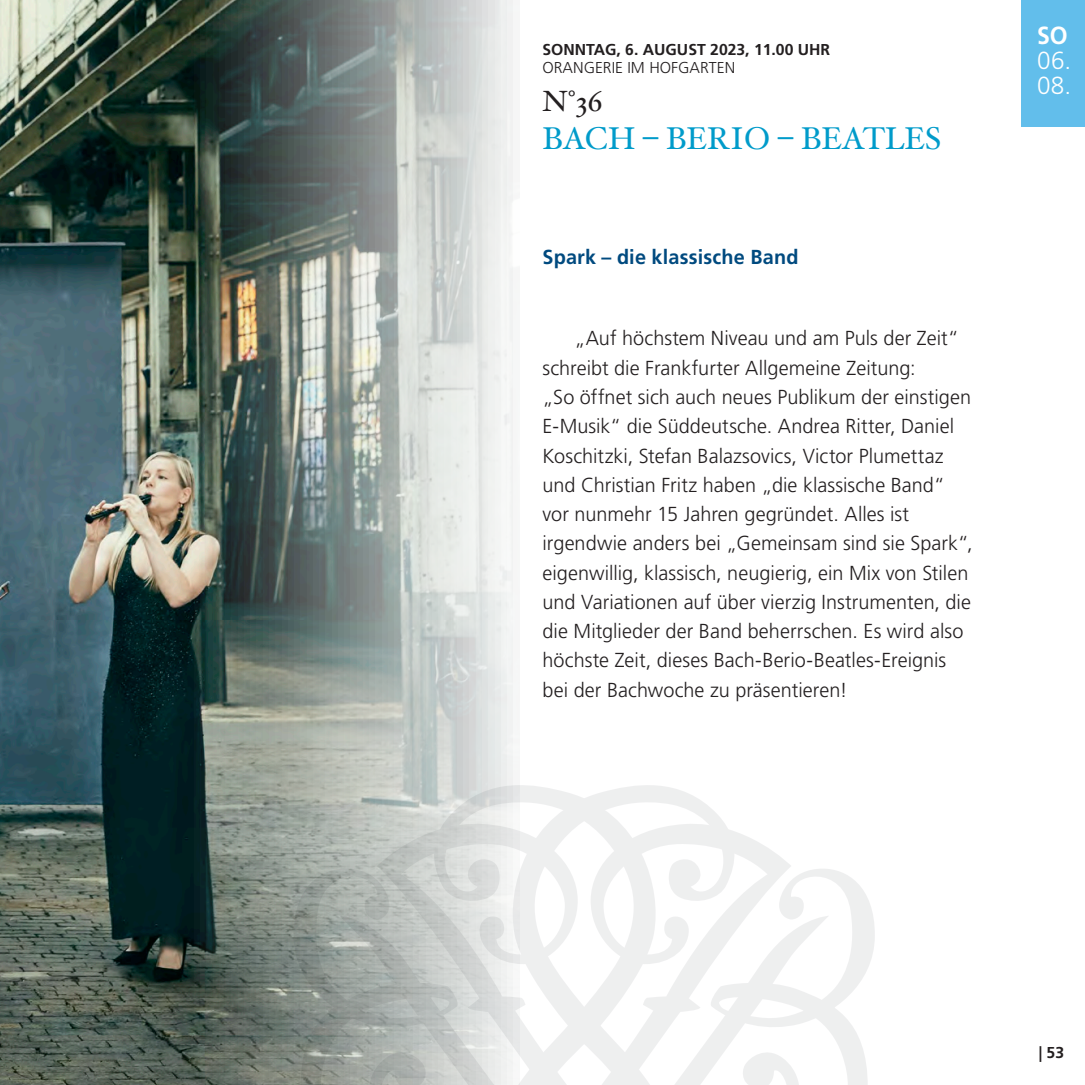
<style>
.page{position:relative;width:1085px;height:1085px;background:#fff}
.page>*{position:absolute;margin:0;border:0;box-sizing:border-box;transform-origin:0 0}
.t1{font:31.5px "Hoefler Text";color:#009bca}
.t2{font:29.25px "Hoefler Text";color:#231f20}
.t3{font:300 24.75px/24.8px "Frutiger LT Std";color:#fff}
.t4{font:700 24.75px "Frutiger LT Std";color:#fff;scale:.93 1}
.t5{font:300 20.25px/29.2px "Frutiger LT Std";letter-spacing:.005em;color:#231f20}
.t6{font:700 20.25px "Frutiger LT Std";letter-spacing:.01em;color:#004a7f}
.t7{font:700 15.75px "Frutiger LT Std";color:#231f20}
.t8{font:300 15.75px "Frutiger LT Std";color:#231f20}
</style>
<div class="page">
<div style="left:1021px;top:0;width:63px;height:127px;background:#62beeb"></div>
<img style="left:0;top:0;width:513px;height:1084px">
<svg style="left:293px;top:862px;width:64px;height:222px;background:#8d958e"></svg>
<svg style="left:329px;top:915px;width:28px;height:169px;background:#979e99"></svg>
<svg style="left:791px;top:869px;width:83px;height:215px"></svg>
<svg style="left:424px;top:782px;width:298px;height:38px"></svg>
<svg style="left:357px;top:820px;width:434px;height:264px"></svg>
<p class="t7" style="left:542px;top:40px;width:289px">SONNTAG, 6. AUGUST 2023, 11.00 UHR</p>
<p class="t8" style="left:542px;top:59px;width:194px">ORANGERIE IM HOFGARTEN</p>
<h2 class="t2" style="left:542px;top:84px;width:62px">N°36</h2>
<h1 class="t1" style="left:542px;top:120px;width:400px">BACH – BERIO – BEATLES</h1>
<p class="t6" style="left:542px;top:245px;width:258px">Spark – die klassische Band</p>
<p class="t5" style="left:542px;top:324px;width:431px;text-indent:32px">„Auf höchstem Niveau und am Puls der Zeit“ schreibt die Frankfurter Allgemeine Zeitung:<br>„So öffnet sich auch neues Publikum der einstigen E-Musik“ die Süddeutsche. Andrea Ritter, Daniel Koschitzki, Stefan Balazsovics, Victor Plumettaz und Christian Fritz haben „die klassische Band“ vor nunmehr 15 Jahren gegründet. Alles ist irgendwie anders bei „Gemeinsam sind sie Spark“, eigenwillig, klassisch, neugierig, ein Mix von Stilen und Variationen auf über vierzig Instrumenten, die die Mitglieder der Band beherrschen. Es wird also höchste Zeit, dieses Bach-Berio-Beatles-Ereignis bei der Bachwoche zu präsentieren!</p>
<p class="t4" style="left:1036px;top:21px;width:34px">SO</p>
<p class="t3" style="left:1036px;top:48px;width:36px">06.<br>08.</p>
<p class="t7" style="left:1038px;top:1043px;width:27px">| 53</p>
</div>
